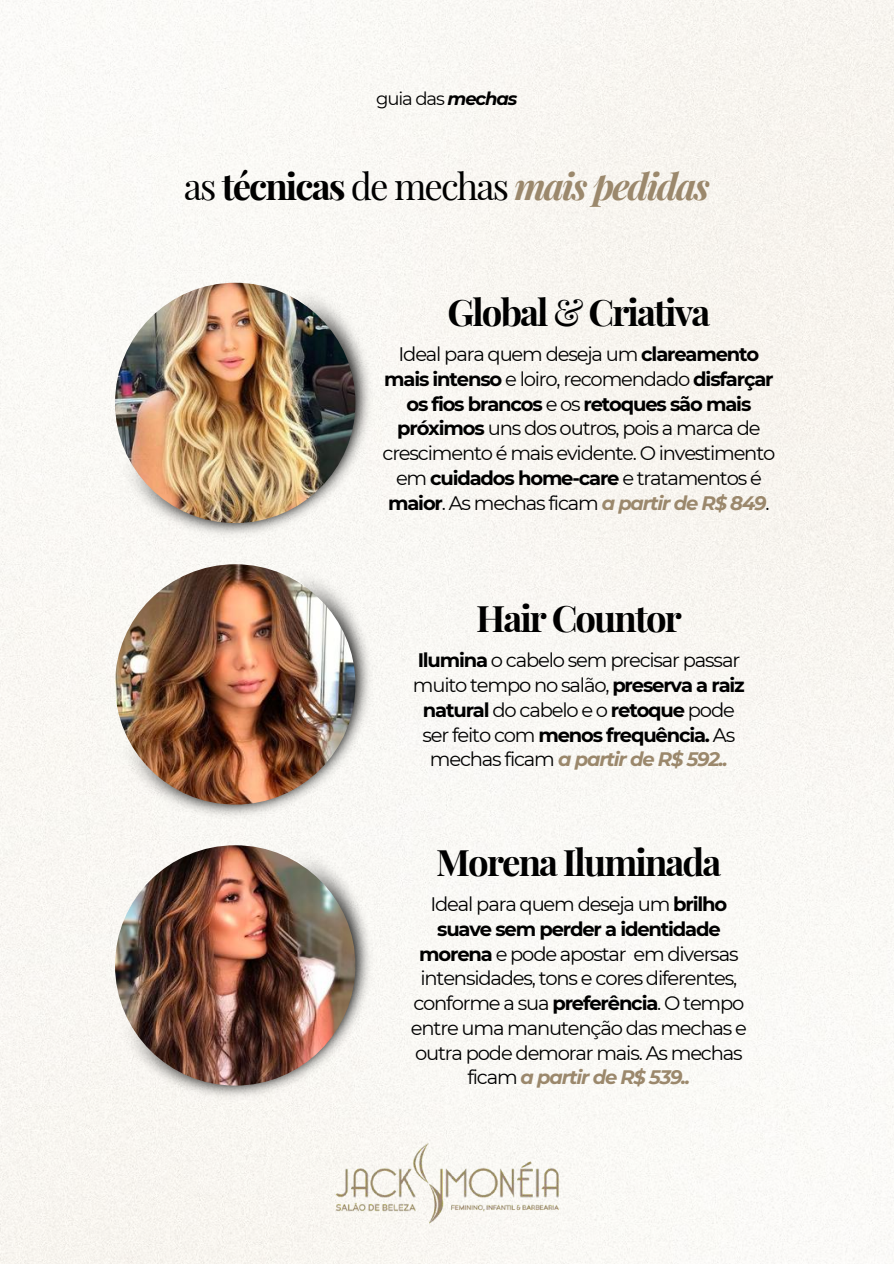
<style>
.page{position:relative;width:894px;height:1264px;background:#fff}
.page>*{position:absolute;margin:0;border:0;box-sizing:border-box;transform-origin:0 0}
.t1{font:700 36.45px "Playfair Display";letter-spacing:-.05em;color:#000}
.t2{font:italic 700 36.45px "Playfair Display";letter-spacing:-.05em;color:#9b886c}
.t3{font:19.5px/24.8px "Montserrat";letter-spacing:-.06em;color:#000;text-align:center}
.t4{font:18px "Montserrat";letter-spacing:-.06em;color:#000}
.s1{font-weight:700;font-style:italic}
.s2{font-weight:400;font-style:normal;color:#000}
.s3{font-style:normal;color:#000}
.s4{font-weight:400}
.s5{font-weight:700}
.s6{font-weight:700;font-style:italic;color:#9b886c}
</style>
<div class="page">
<div style="left:0;top:0;width:893px;height:1263px;background:#f9f7f3"></div>
<img style="left:124px;top:290px;width:248px;height:247px">
<img style="left:115px;top:283px;width:240px;height:240px;border-radius:50%">
<img style="left:124px;top:571px;width:248px;height:248px">
<img style="left:115px;top:564px;width:240px;height:240px;border-radius:50%">
<img style="left:124px;top:852px;width:248px;height:247px">
<img style="left:115px;top:845px;width:240px;height:240px;border-radius:50%">
<img style="left:333px;top:1140px;width:227px;height:85px">
<p class="t4" style="left:376px;top:88px;width:143px">guia das <span class="s1">mechas</span></p>
<h1 class="t2" style="left:184px;top:161px;width:527px"><span class="s2">as</span> <span class="s3">técnicas</span> <span class="s2">de mechas</span> mais pedidas</h1>
<h1 class="t1" style="left:447px;top:286px;width:264px">Global <span class="s4">&amp;</span> Criativa</h1>
<p class="t3" style="left:382px;top:341px;width:394px">Ideal para quem deseja um <span class="s5">clareamento mais intenso</span> e loiro, recomendado <span class="s5">disfarçar os fios brancos</span> e os <span class="s5">retoques são mais próximos</span> uns dos outros, pois a marca de crescimento é mais evidente. O investimento em <span class="s5">cuidados home-care</span> e tratamentos é <span class="s5">maior</span>. As mechas ficam <span class="s6">a partir de R$ 849</span>.</p>
<h1 class="t1" style="left:476px;top:592px;width:207px">Hair Countor</h1>
<p class="t3" style="left:413px;top:648px;width:333px"><span class="s5">Ilumina</span> o cabelo sem precisar passar muito tempo no salão, <span class="s5">preserva a raiz natural</span> do cabelo e o <span class="s5">retoque</span> pode ser feito com <span class="s5">menos frequência.</span> As mechas ficam <span class="s6">a partir de R$ 592..</span></p>
<h1 class="t1" style="left:436px;top:836px;width:286px">Morena Iluminada</h1>
<p class="t3" style="left:411px;top:891px;width:337px">Ideal para quem deseja um <span class="s5">brilho suave sem perder a identidade morena</span> e pode apostar em diversas intensidades, tons e cores diferentes, conforme a sua <span class="s5">preferência</span>. O tempo entre uma manutenção das mechas e outra pode demorar mais. As mechas ficam <span class="s6">a partir de R$ 539..</span></p>
</div>
